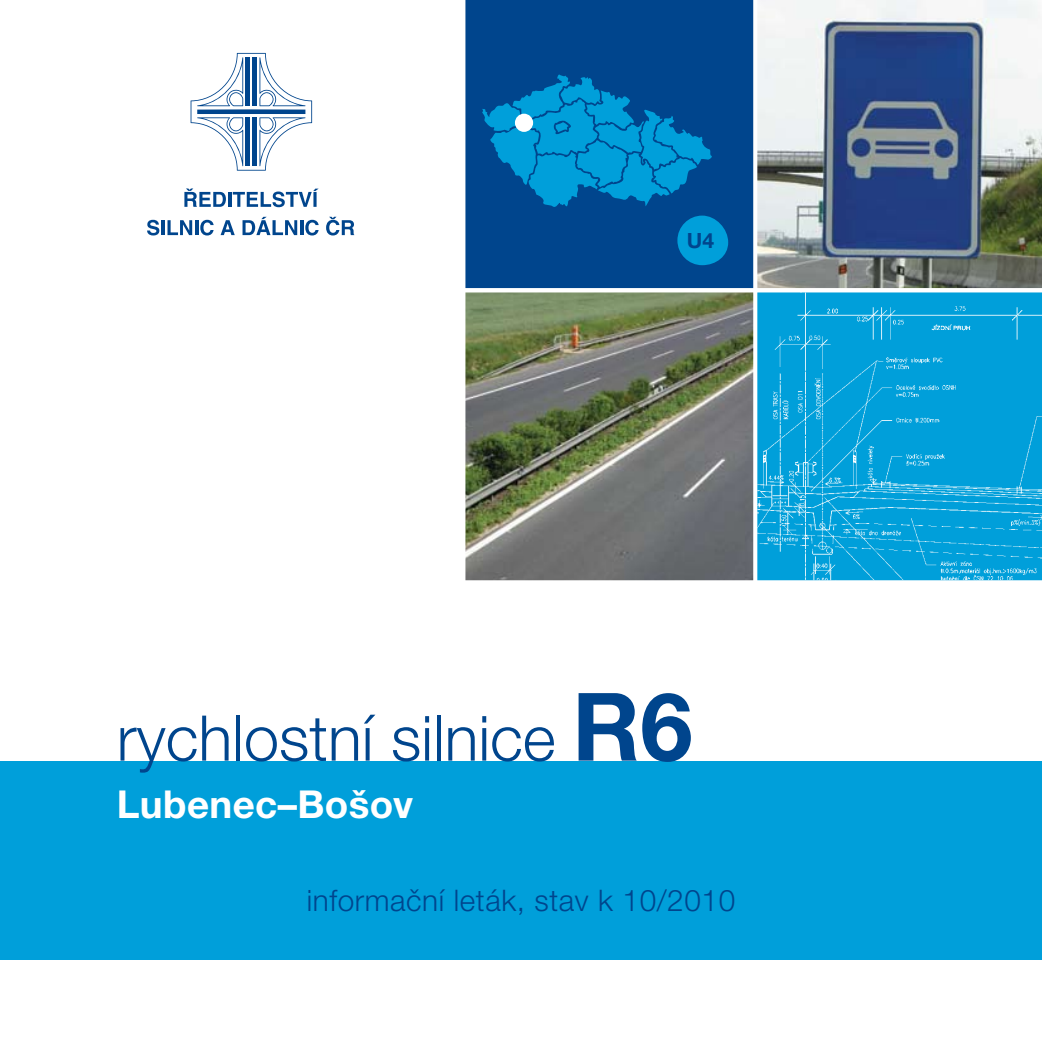
<style>
.page{position:relative;width:1042px;height:1042px;background:#fff}
.page>*{position:absolute;margin:0;border:0;box-sizing:border-box;transform-origin:0 0}
.t1{font:300 63px "Helvetica Neue CE";color:#00458d}
.t2{font:700 38.5px "Helvetica Neue CE";letter-spacing:.01em;color:#fff}
.t3{font:300 29.75px "Helvetica Neue CE";letter-spacing:.02em;color:#00458d}
.t4{font:700 21px "Helvetica Neue CE";color:#00458d}
.s1{font-weight:700;font-size:94.5px}
</style>
<div class="page">
<div style="left:465px;top:0;width:288px;height:288px;background:#00458d"></div>
<img style="left:757px;top:0;width:285px;height:288px">
<img style="left:757px;top:292px;width:285px;height:288px">
<div style="left:0;top:761px;width:1042px;height:198px;background:#009fda"></div>
<svg style="left:480px;top:74px;width:233px;height:135px"></svg>
<svg style="left:184px;top:188px;width:42px;height:19px"></svg>
<hr style="left:228px;top:192px;width:3px;height:15px;background:#00458d">
<svg style="left:233px;top:189px;width:85px;height:18px"></svg>
<svg style="left:191px;top:53px;width:121px;height:118px"></svg>
<svg style="left:147px;top:220px;width:12px;height:15px"></svg>
<hr style="left:161px;top:220px;width:4px;height:15px;background:#00458d">
<svg style="left:167px;top:220px;width:25px;height:15px"></svg>
<hr style="left:195px;top:220px;width:3px;height:15px;background:#00458d">
<svg style="left:200px;top:220px;width:14px;height:15px"></svg>
<svg style="left:221px;top:220px;width:14px;height:15px"></svg>
<svg style="left:242px;top:217px;width:55px;height:18px"></svg>
<hr style="left:300px;top:220px;width:3px;height:15px;background:#00458d">
<svg style="left:305px;top:220px;width:14px;height:15px"></svg>
<svg style="left:326px;top:217px;width:28px;height:18px"></svg>
<img style="left:465px;top:292px;width:288px;height:288px">
<div style="left:515px;top:114px;width:18px;height:18px;background:#fff;border-radius:50%"></div>
<div style="left:677px;top:216px;width:51px;height:49px;background:#009fda;border-radius:24px"></div>
<p class="t4" style="left:687px;top:228px;width:29px">U4</p>
<h1 class="t1" style="left:117px;top:700px;width:577px">rychlostní silnice <span class="s1">R6</span></h1>
<p class="t2" style="left:117px;top:781px;width:298px">Lubenec–Bošov</p>
<p class="t3" style="left:307px;top:882px;width:430px">informační leták, stav k 10/2010</p>
</div>
